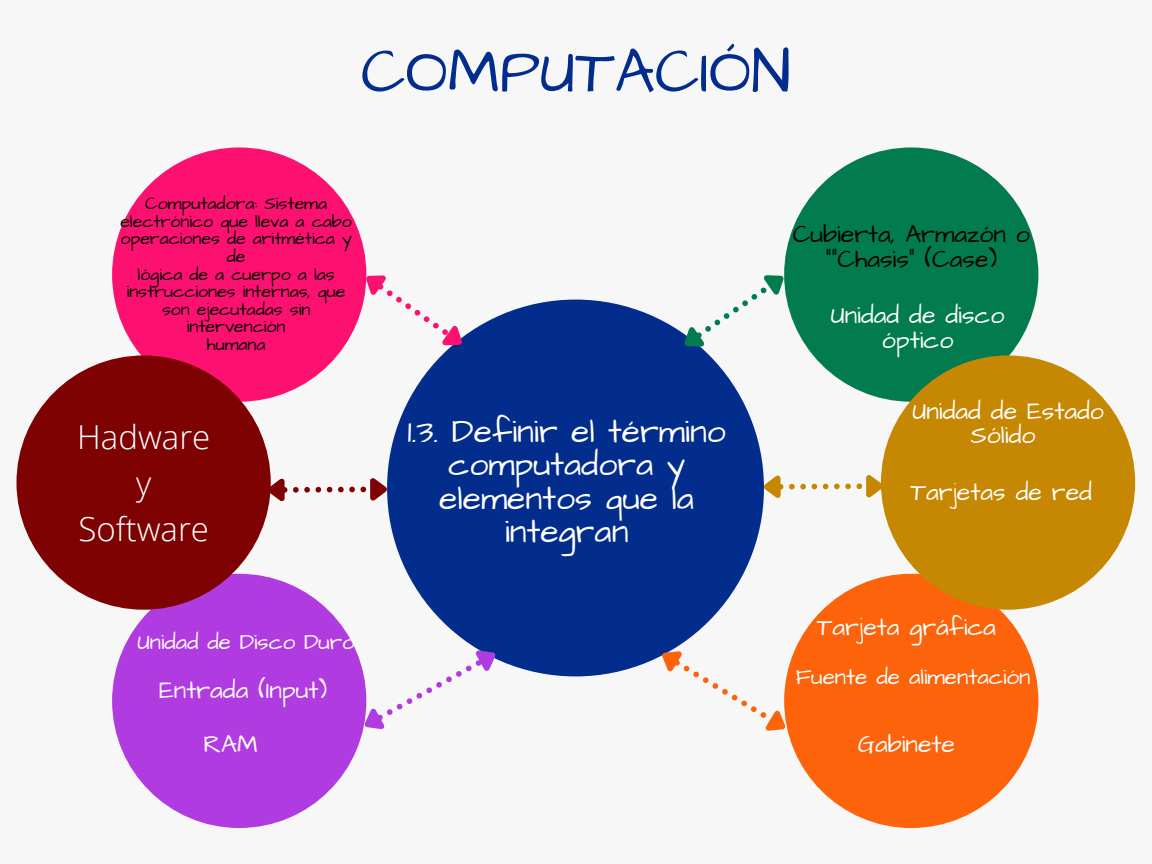
<style>
.page{position:relative;width:1152px;height:864px;background:#f7f7f7}
.page>*{position:absolute;margin:0;border:0;box-sizing:border-box;transform-origin:0 0}
.t1{font:63px "Architects Daughter";color:#022d8c}
.t2{font:33.75px/33.5px "Architects Daughter";color:#fff;text-align:center}
.t3{font:300 33px/46.2px "Open Sans";color:#fff;text-align:center}
.t4{font:24.9px/24.8px "Architects Daughter";color:#fff;text-align:center}
.t5{font:24.9px/24.8px "Architects Daughter";color:#000;text-align:center}
.t6{font:22.5px "Architects Daughter";color:#fff}
.t7{font:22.2px "Architects Daughter";color:#fff}
.t8{font:17.7px/17.5px "Architects Daughter";color:#000;text-align:center}
</style>
<div class="page">
<div style="left:387px;top:300px;width:377px;height:376px;background:#022d8c;border-radius:50%"></div>
<div style="left:112px;top:147px;width:254px;height:255px;background:#fc1170;border-radius:50%"></div>
<div style="left:112px;top:574px;width:254px;height:254px;background:#b03ce1;border-radius:50%"></div>
<div style="left:16px;top:355px;width:255px;height:255px;background:#7f0203;border-radius:50%"></div>
<div style="left:784px;top:147px;width:254px;height:255px;background:#027c4f;border-radius:50%"></div>
<div style="left:784px;top:574px;width:254px;height:254px;background:#fd630a;border-radius:50%"></div>
<div style="left:881px;top:355px;width:254px;height:255px;background:#c68702;border-radius:50%"></div>
<svg style="left:267px;top:473px;width:122px;height:37px"></svg>
<svg style="left:763px;top:470px;width:121px;height:37px"></svg>
<svg style="left:647px;top:637px;width:152px;height:111px"></svg>
<svg style="left:351px;top:636px;width:159px;height:110px"></svg>
<svg style="left:350px;top:260px;width:126px;height:104px"></svg>
<svg style="left:670px;top:261px;width:130px;height:104px"></svg>
<h1 class="t1" style="left:361px;top:29px;width:431px">COMPUTACIÓN</h1>
<p class="t8" style="left:120px;top:195px;width:233px">Computadora: Sistema electrónico que lleva a cabo operaciones de aritmética y de<br>lógica de a cuerpo a las instrucciones internas, que son ejecutadas sin intervención<br>humana</p>
<h3 class="t3" style="left:77px;top:413px;width:135px">Hadware y<br>Software</h3>
<h2 class="t2" style="left:407px;top:415px;width:320px">1.3. Definir el término computadora y elementos que la integran</h2>
<h3 class="t5" style="left:793px;top:222px;width:239px">Cubierta, Armazón o “”Chasis” (Case)</h3>
<h3 class="t4" style="left:831px;top:303px;width:175px">Unidad de disco óptico</h3>
<h3 class="t4" style="left:912px;top:399px;width:193px">Unidad de Estado<br>Sólido</h3>
<h3 class="t4" style="left:911px;top:480px;width:183px">Tarjetas de red</h3>
<p class="t7" style="left:137px;top:627px;width:219px">Unidad de Disco Duro</p>
<h3 class="t4" style="left:159px;top:678px;width:170px">Entrada (Input)</h3>
<h3 class="t4" style="left:203px;top:733px;width:56px">RAM</h3>
<h3 class="t4" style="left:817px;top:615px;width:180px">Tarjeta gráfica</h3>
<p class="t6" style="left:796px;top:662px;width:236px">Fuente de alimentación</p>
<h3 class="t4" style="left:858px;top:733px;width:99px">Gabinete</h3>
</div>
